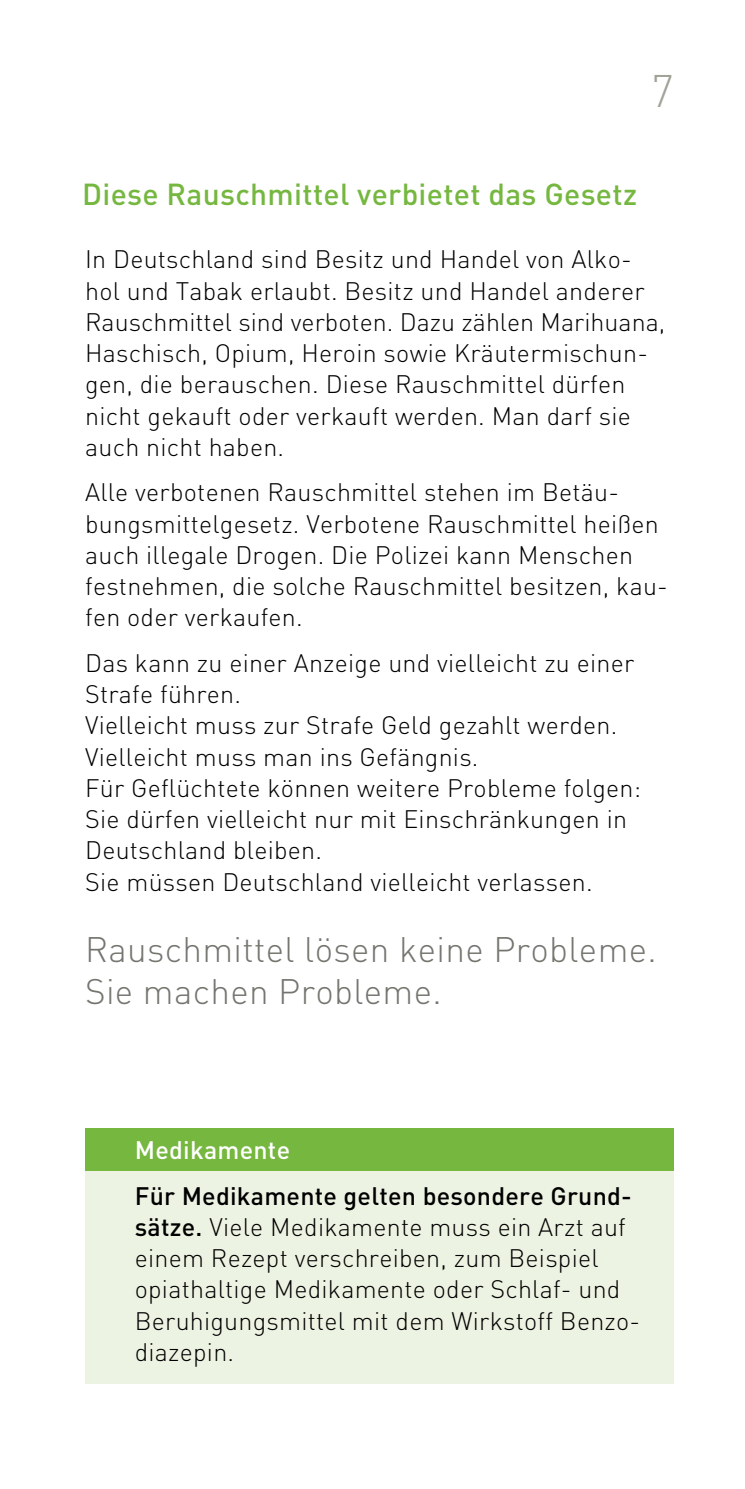
<style>
.page{position:relative;width:745px;height:1489px;background:#fff}
.page>*{position:absolute;margin:0;border:0;box-sizing:border-box;transform-origin:0 0}
.t1{font:300 45px "DIN";color:#9ea297}
.t2{font:300 35px/42.5px "DIN";letter-spacing:.01em;color:#72766e}
.t3{font:500 30px "DIN";letter-spacing:.01em;color:#75b73f}
.t4{font:300 25px/31.2px "DIN";letter-spacing:.01em;color:#000}
.t5{font:500 25px "DIN";letter-spacing:.01em;color:#fff}
.s1{font-weight:500}
</style>
<div class="page">
<div style="left:85px;top:1127px;width:588px;height:255px;background:#edf3e2"></div>
<div style="left:85px;top:1127px;width:588px;height:43px;background:#75b73f"></div>
<h1 class="t1" style="left:650px;top:63px;width:25px">7</h1>
<p class="t3" style="left:82px;top:175px;width:556px">Diese Rauschmittel verbietet das Gesetz</p>
<p class="t4" style="left:85px;top:243px;width:581px">In Deutschland sind Besitz und Handel von Alko&shy;hol und Tabak erlaubt. Besitz und Handel anderer Rauschmittel sind verboten. Dazu zählen Marihuana, Haschisch, Opium, Heroin sowie Kräutermischun&shy;gen, die berauschen. Diese Rauschmittel dürfen nicht gekauft oder verkauft werden. Man darf sie auch nicht haben.</p>
<p class="t4" style="left:85px;top:476px;width:584px">Alle verbotenen Rauschmittel stehen im Betäu&shy;bungsmittelgesetz. Verbotene Rauschmittel heißen auch illegale Drogen. Die Polizei kann Menschen festnehmen, die solche Rauschmittel besitzen, kau&shy;fen oder verkaufen.</p>
<p class="t4" style="left:85px;top:647px;width:557px">Das kann zu einer Anzeige und vielleicht zu einer Strafe führen.<br>Vielleicht muss zur Strafe Geld gezahlt werden.<br>Vielleicht muss man ins Gefängnis.<br>Für Geflüchtete können weitere Probleme folgen:<br>Sie dürfen vielleicht nur mit Einschränkungen in Deutschland bleiben.<br>Sie müssen Deutschland vielleicht verlassen.</p>
<h2 class="t2" style="left:85px;top:927px;width:572px">Rauschmittel lösen keine Probleme.<br>Sie machen Probleme.</h2>
<p class="t5" style="left:135px;top:1134px;width:157px">Medikamente</p>
<p class="t4" style="left:135px;top:1179px;width:506px"><span class="s1">Für Medikamente gelten besondere Grund&shy;sätze.</span> Viele Medikamente muss ein Arzt auf einem Rezept verschreiben, zum Beispiel opiathaltige Medikamente oder Schlaf- und Beruhigungsmittel mit dem Wirkstoff Benzo&shy;diazepin.</p>
</div>
